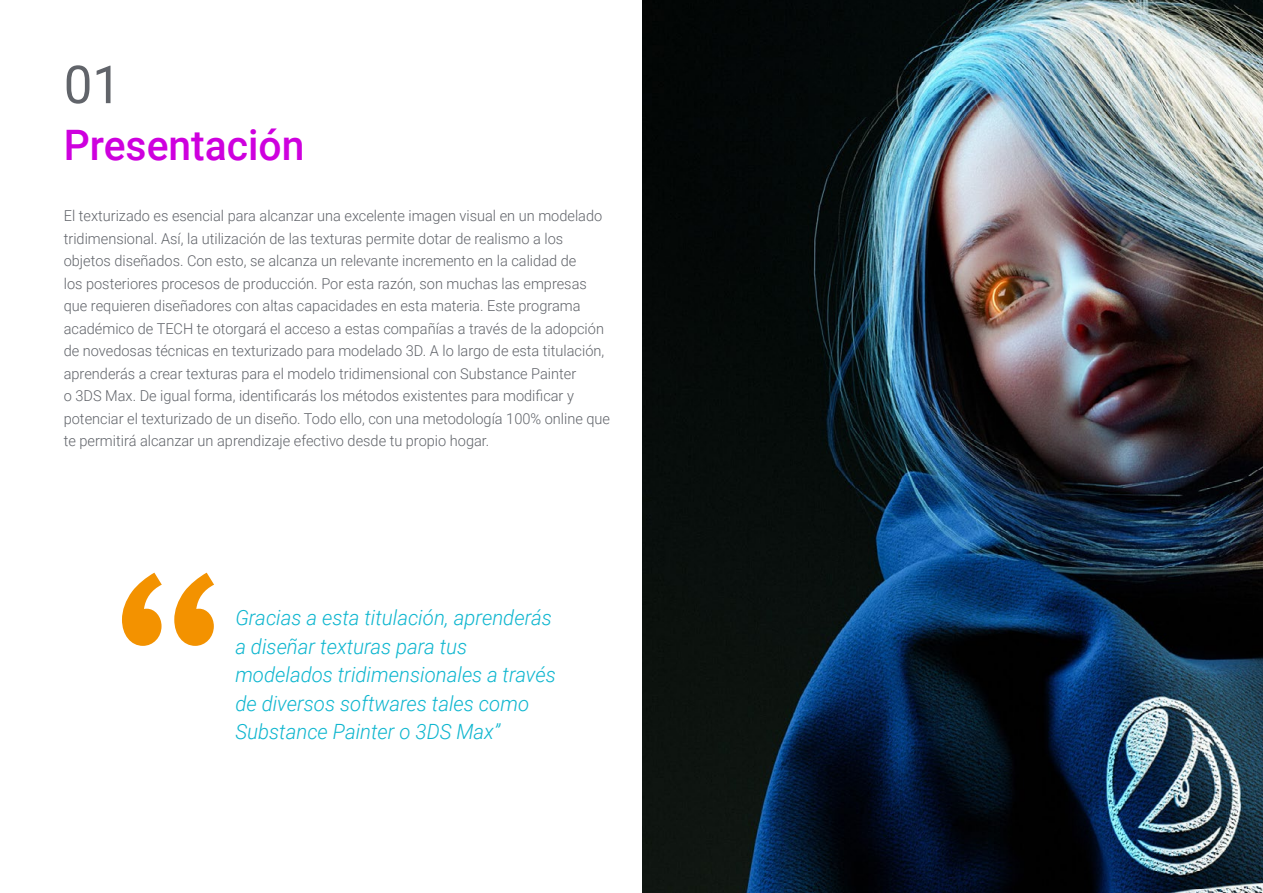
<style>
.page{position:relative;width:1263px;height:893px;background:#fff}
.page>*{position:absolute;margin:0;border:0;box-sizing:border-box;transform-origin:0 0}
.t1{font:52.5px "Roboto";color:#61646a}
.t2{font:500 42px "Roboto";color:#ce00de}
.t3{font:italic 300 21px/28.5px "Roboto";color:#0fb6cf}
.t4{font:300 15px/22.5px "Roboto";color:#61646a}
</style>
<div class="page">
<svg style="left:122px;top:573px;width:92px;height:73px"></svg>
<img style="left:642px;top:0;width:621px;height:893px">
<h1 class="t1" style="left:64px;top:48px;width:59px">01</h1>
<h2 class="t2" style="left:64px;top:115px;width:242px">Presentación</h2>
<p class="t4" style="left:64px;top:204px;width:548px">El texturizado es esencial para alcanzar una excelente imagen visual en un modelado tridimensional. Así, la utilización de las texturas permite dotar de realismo a los objetos diseñados. Con esto, se alcanza un relevante incremento en la calidad de<br>los posteriores procesos de producción. Por esta razón, son muchas las empresas que requieren diseñadores con altas capacidades en esta materia. Este programa académico de TECH te otorgará el acceso a estas compañías a través de la adopción de novedosas técnicas en texturizado para modelado 3D. A lo largo de esta titulación, aprenderás a crear texturas para el modelo tridimensional con Substance Painter<br>o 3DS Max. De igual forma, identificarás los métodos existentes para modificar y potenciar el texturizado de un diseño. Todo ello, con una metodología 100% online que te permitirá alcanzar un aprendizaje efectivo desde tu propio hogar.</p>
<h3 class="t3" style="left:235px;top:602px;width:322px">Gracias a esta titulación, aprenderás a diseñar texturas para tus modelados tridimensionales a través de diversos softwares tales como Substance Painter o 3DS Max”</h3>
</div>
